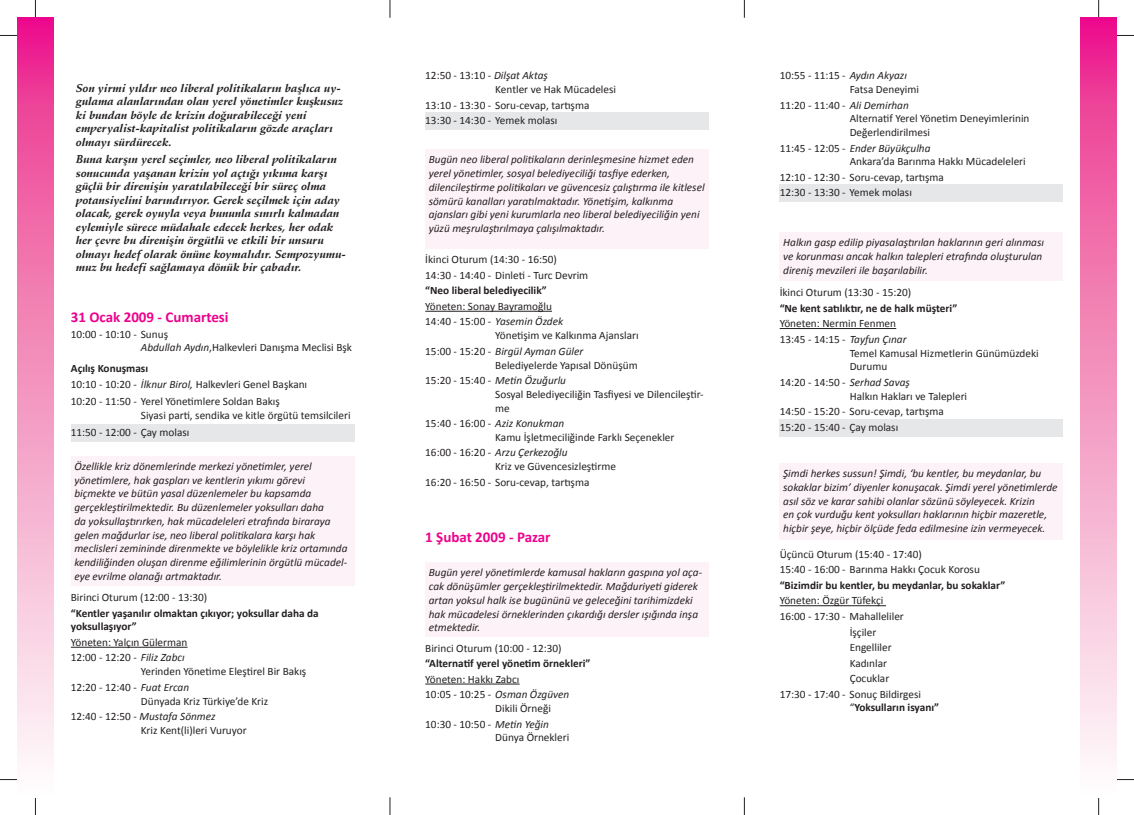
<style>
.page{position:relative;width:1134px;height:815px;background:#fff}
.page>*{position:absolute;margin:0;border:0;box-sizing:border-box;transform-origin:0 0}
.t1{font:700 15px "Calibri";color:#ed028c}
.t2{font:11.25px/15.5px "Calibri";color:#231f20}
.t3{font:italic 11.25px/13.8px "Calibri";color:#231f20}
.t4{font:italic 700 11.25px/13.5px "Schneidler BT";color:#231f20}
.t5{font:700 11.25px/13.8px "Calibri";color:#231f20}
.s1{font-style:italic}
.s2{font-weight:700}
.s3{font-weight:400}
</style>
<div class="page">
<svg style="left:35px;top:0;width:1px;height:18px"></svg>
<svg style="left:0;top:35px;width:18px;height:1px"></svg>
<svg style="left:0;top:779px;width:17px;height:1px"></svg>
<svg style="left:35px;top:798px;width:1px;height:17px"></svg>
<svg style="left:1098px;top:798px;width:1px;height:17px"></svg>
<svg style="left:1117px;top:779px;width:17px;height:1px"></svg>
<svg style="left:1116px;top:35px;width:18px;height:1px"></svg>
<svg style="left:1098px;top:0;width:1px;height:18px"></svg>
<svg style="left:390px;top:0;width:1px;height:18px"></svg>
<svg style="left:390px;top:797px;width:1px;height:18px"></svg>
<svg style="left:744px;top:0;width:1px;height:18px"></svg>
<svg style="left:744px;top:797px;width:1px;height:18px"></svg>
<div style="left:780px;top:184px;width:283px;height:18px;background:#e6e7e9"></div>
<div style="left:780px;top:419px;width:283px;height:18px;background:#e6e7e9"></div>
<div style="left:71px;top:424px;width:283px;height:18px;background:#e6e7e9"></div>
<div style="left:425px;top:112px;width:284px;height:17px;background:#e6e7e9"></div>
<hr style="left:71px;top:647px;width:117px;height:1px;background:#231f20">
<hr style="left:425px;top:311px;width:127px;height:1px;background:#231f20">
<hr style="left:425px;top:684px;width:95px;height:1px;background:#231f20">
<hr style="left:780px;top:328px;width:116px;height:1px;background:#231f20">
<hr style="left:780px;top:605px;width:106px;height:1px;background:#231f20">
<div style="left:425px;top:150px;width:284px;height:99px;background:#fdf2f7"></div>
<div style="left:71px;top:456px;width:283px;height:130px;background:#fdf2f7"></div>
<div style="left:425px;top:563px;width:284px;height:74px;background:#fdf2f7"></div>
<div style="left:780px;top:233px;width:283px;height:48px;background:#fdf2f7"></div>
<div style="left:780px;top:463px;width:283px;height:77px;background:#fdf2f7"></div>
<svg style="left:18px;top:18px;width:35px;height:743px;background:#f391c0"></svg>
<svg style="left:1081px;top:18px;width:35px;height:743px;background:#f391c0"></svg>
<p class="t2" style="left:495px;top:70px;width:122px;line-height:13.8px;text-indent:-70px">12:50 - 13:10 - <span class="s1">Dilşat Aktaş<br></span>Kentler ve Hak Mücadelesi</p>
<p class="t2" style="left:425px;top:98px;width:166px">13:10 - 13:30 - Soru-cevap, tartışma<br>13:30 - 14:30 - Yemek molası</p>
<p class="t4" style="left:76px;top:81px;width:269px">Son yirmi yıldır neo liberal politikaların başlıca uy&shy;gulama alanlarından olan yerel yönetimler kuşkusuz ki bundan böyle de krizin doğurabileceği yeni emperyalist-kapitalist politikaların gözde araçları olmayı sürdürecek.</p>
<p class="t4" style="left:76px;top:152px;width:271px">Buna karşın yerel seçimler, neo liberal politikaların sonucunda yaşanan krizin yol açtığı yıkıma karşı güçlü bir direnişin yaratılabileceği bir süreç olma potansiyelini barındırıyor. Gerek seçilmek için aday olacak, gerek oyuyla veya bununla sınırlı kalmadan eylemiyle sürece müdahale edecek herkes, her odak her çevre bu direnişin örgütlü ve etkili bir unsuru olmayı hedef olarak önüne koymalıdır. Sempozyumu&shy;muz bu hedefi sağlamaya dönük bir çabadır.</p>
<p class="t3" style="left:429px;top:154px;width:277px">Bugün neo liberal politikaların derinleşmesine hizmet eden yerel yönetimler, sosyal belediyeciliği tasfiye ederken, dilencileştirme politikaları ve güvencesiz çalıştırma ile kitlesel sömürü kanalları yaratılmaktadır. Yönetişim, kalkınma ajansları gibi yeni kurumlarla neo liberal belediyeciliğin yeni yüzü meşrulaştırılmaya çalışılmaktadır.</p>
<p class="t2" style="left:425px;top:253px;width:164px">İkinci Oturum (14:30 - 16:50)<br>14:30 - 14:40 - Dinleti - Turc Devrim</p>
<p class="t5" style="left:425px;top:285px;width:123px">“Neo liberal belediyecilik”</p>
<p class="t2" style="left:425px;top:299px;width:139px">Yöneten: Sonay Bayramoğlu<br>14:40 - 15:00 - <span class="s1">Yasemin Özdek</span></p>
<p class="t2" style="left:425px;top:329px;width:215px;text-indent:70px">Yönetişim ve Kalkınma Ajansları<br>15:00 - 15:20 - <span class="s1">Birgül Ayman Güler</span></p>
<p class="t2" style="left:425px;top:358px;width:214px;text-indent:70px">Belediyelerde Yapısal Dönüşüm<br>15:20 - 15:40 - <span class="s1">Metin Özuğurlu</span></p>
<p class="t2" style="left:495px;top:388px;width:210px;line-height:13.8px">Sosyal Belediyeciliğin Tasfiyesi ve Dilencileştir&shy;me</p>
<p class="t2" style="left:495px;top:417px;width:181px;line-height:13.8px;text-indent:-70px">15:40 - 16:00 - <span class="s1">Aziz Konukman<br></span>Kamu İşletmeciliğinde Farklı Seçenekler</p>
<p class="t2" style="left:495px;top:447px;width:122px;line-height:13.8px;text-indent:-70px">16:00 - 16:20 - <span class="s1">Arzu Çerkezoğlu<br></span>Kriz ve Güvencesizleştirme</p>
<p class="t2" style="left:425px;top:475px;width:166px">16:20 - 16:50 - Soru-cevap, tartışma</p>
<h1 class="t1" style="left:71px;top:311px;width:159px">31 Ocak 2009 - Cumartesi</h1>
<p class="t2" style="left:141px;top:328px;width:213px;line-height:13.8px;text-indent:-70px">10:00 - 10:10 - Sunuş<br><span class="s1">Abdullah Aydın</span>,Halkevleri Danışma Meclisi Bşk</p>
<p class="t2" style="left:71px;top:362px;width:238px"><span class="s2">Açılış Konuşması<br></span>10:10 - 10:20 - <span class="s1">İlknur Birol,</span> Halkevleri Genel Başkanı</p>
<p class="t2" style="left:141px;top:395px;width:211px;line-height:13.8px;text-indent:-70px">10:20 - 11:50 - Yerel Yönetimlere Soldan Bakış<br>Siyasi parti, sendika ve kitle örgütü temsilcileri</p>
<p class="t2" style="left:71px;top:426px;width:120px">11:50 - 12:00 - Çay molası</p>
<p class="t3" style="left:74px;top:460px;width:275px">Özellikle kriz dönemlerinde merkezi yönetimler, yerel yönetimlere, hak gaspları ve kentlerin yıkımı görevi biçmekte ve bütün yasal düzenlemeler bu kapsamda gerçekleştirilmektedir. Bu düzenlemeler yoksulları daha<br>da yoksullaştırırken, hak mücadeleleri etrafında biraraya gelen mağdurlar ise, neo liberal politikalara karşı hak meclisleri zemininde direnmekte ve böylelikle kriz ortamında kendiliğinden oluşan direnme eğilimlerinin örgütlü mücadel&shy;eye evrilme olanağı artmaktadır.</p>
<h1 class="t1" style="left:425px;top:530px;width:127px">1 Şubat 2009 - Pazar</h1>
<p class="t3" style="left:429px;top:567px;width:275px">Bugün yerel yönetimlerde kamusal hakların gaspına yol aça&shy;cak dönüşümler gerçekleştirilmektedir. Mağduriyeti giderek artan yoksul halk ise bugününü ve geleceğini tarihimizdeki hak mücadelesi örneklerinden çıkardığı dersler ışığında inşa etmektedir.</p>
<p class="t2" style="left:71px;top:591px;width:138px">Birinci Oturum (12:00 - 13:30)</p>
<p class="t5" style="left:71px;top:607px;width:249px">“Kentler yaşanılır olmaktan çıkıyor; yoksullar daha da yoksullaşıyor”</p>
<p class="t2" style="left:71px;top:635px;width:118px">Yöneten: Yalçın Gülerman<br>12:00 - 12:20 - <span class="s1">Filiz Zabcı</span></p>
<p class="t2" style="left:71px;top:665px;width:237px;text-indent:70px">Yerinden Yönetime Eleştirel Bir Bakış<br>12:20 - 12:40 - <span class="s1">Fuat Ercan</span></p>
<p class="t2" style="left:71px;top:694px;width:199px;text-indent:70px">Dünyada Kriz Türkiye’de Kriz<br>12:40 - 12:50 - <span class="s1">Mustafa Sönmez</span></p>
<p class="t2" style="left:141px;top:723px;width:107px">Kriz Kent(li)leri Vuruyor</p>
<p class="t2" style="left:425px;top:641px;width:138px">Birinci Oturum (10:00 - 12:30)</p>
<p class="t5" style="left:425px;top:658px;width:167px">“Alternatif yerel yönetim örnekleri”</p>
<p class="t2" style="left:425px;top:672px;width:145px">Yöneten: Hakkı Zabcı<br>10:05 - 10:25 - <span class="s1">Osman Özgüven</span></p>
<p class="t2" style="left:425px;top:701px;width:127px;text-align:right">Dikili Örneği<br>10:30 - 10:50 - <span class="s1">Metin Yeğin</span></p>
<p class="t2" style="left:495px;top:731px;width:75px">Dünya Örnekleri</p>
<p class="t2" style="left:850px;top:70px;width:71px;line-height:13.8px;text-indent:-70px">10:55 - 11:15 - <span class="s1">Aydın Akyazı<br></span>Fatsa Deneyimi</p>
<p class="t2" style="left:850px;top:99px;width:181px;line-height:13.8px;text-indent:-70px">11:20 - 11:40 - <span class="s1">Ali Demirhan<br></span>Alternatif Yerel Yönetim Deneyimlerinin<br>Değerlendirilmesi</p>
<p class="t2" style="left:850px;top:142px;width:178px;line-height:13.8px;text-indent:-70px">11:45 - 12:05 - <span class="s1">Ender Büyükçulha<br></span>Ankara’da Barınma Hakkı Mücadeleleri</p>
<p class="t2" style="left:780px;top:170px;width:166px">12:10 - 12:30 - Soru-cevap, tartışma<br>12:30 - 13:30 - Yemek molası</p>
<p class="t3" style="left:783px;top:237px;width:262px">Halkın gasp edilip piyasalaştırılan haklarının geri alınması ve korunması ancak halkın talepleri etrafında oluşturulan direniş mevzileri ile başarılabilir.</p>
<p class="t2" style="left:780px;top:286px;width:133px">İkinci Oturum (13:30 - 15:20)</p>
<p class="t5" style="left:780px;top:302px;width:179px">“Ne kent satılıktır, ne de halk müşteri”</p>
<p class="t2" style="left:780px;top:317px;width:128px">Yöneten: Nermin Fenmen<br>13:45 - 14:15 - <span class="s1">Tayfun Çınar</span></p>
<p class="t2" style="left:850px;top:347px;width:191px;line-height:13.8px">Temel Kamusal Hizmetlerin Günümüzdeki<br>Durumu</p>
<p class="t2" style="left:850px;top:376px;width:119px;line-height:13.8px;text-indent:-70px">14:20 - 14:50 - <span class="s1">Serhad Savaş<br></span>Halkın Hakları ve Talepleri</p>
<p class="t2" style="left:780px;top:405px;width:166px">14:50 - 15:20 - Soru-cevap, tartışma<br>15:20 - 15:40 - Çay molası</p>
<p class="t3" style="left:783px;top:467px;width:276px">Şimdi herkes sussun! Şimdi, ‘bu kentler, bu meydanlar, bu sokaklar bizim’ diyenler konuşacak. Şimdi yerel yönetimlerde asıl söz ve karar sahibi olanlar sözünü söyleyecek. Krizin<br>en çok vurduğu kent yoksulları haklarının hiçbir mazeretle, hiçbir şeye, hiçbir ölçüde feda edilmesine izin vermeyecek.</p>
<p class="t2" style="left:780px;top:547px;width:202px">Üçüncü Oturum (15:40 - 17:40)<br>15:40 - 16:00 - Barınma Hakkı Çocuk Korosu</p>
<p class="t5" style="left:780px;top:579px;width:227px">“Bizimdir bu kentler, bu meydanlar, bu sokaklar”</p>
<p class="t2" style="left:780px;top:594px;width:105px">Yöneten: Özgür Tüfekçi</p>
<p class="t2" style="left:780px;top:609px;width:126px">16:00 - 17:30 - Mahalleliler</p>
<p class="t2" style="left:850px;top:625px;width:28px">İşçiler</p>
<p class="t2" style="left:850px;top:640px;width:43px">Engelliler</p>
<p class="t2" style="left:850px;top:656px;width:39px">Kadınlar</p>
<p class="t2" style="left:850px;top:672px;width:41px">Çocuklar</p>
<p class="t2" style="left:780px;top:687px;width:143px">17:30 - 17:40 - Sonuç Bildirgesi</p>
<p class="t5" style="left:850px;top:702px;width:91px"><span class="s3">“</span>Yoksulların isyanı”</p>
</div>
